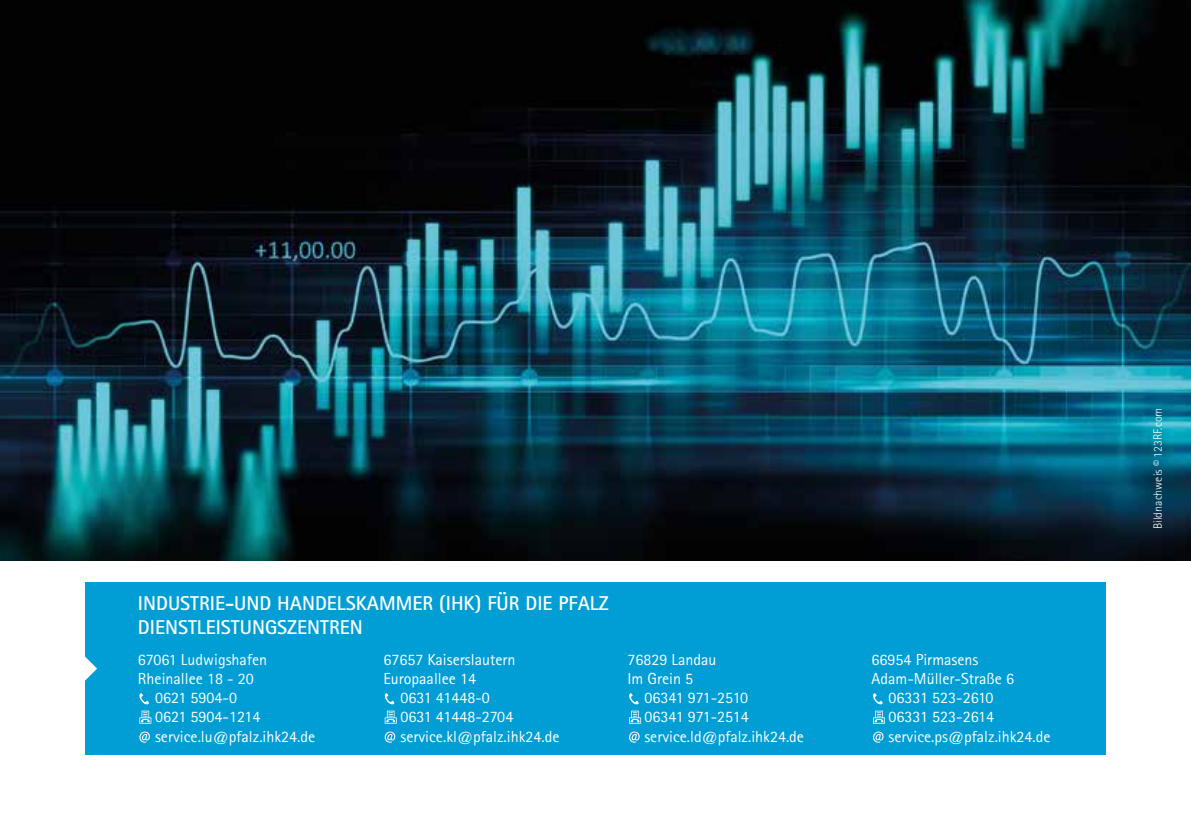
<style>
.page{position:relative;width:1191px;height:840px;background:#fff}
.page>*{position:absolute;margin:0;border:0;box-sizing:border-box;transform-origin:0 0}
.t1{font:700 20px/24px "Rotis Sans Serif Std";color:#fff}
.t2{font:16px/19.2px "Rotis Sans Serif Std";color:#fff}
.t3{font:300 12px "Rotis Sans Serif Std";color:#fff}
</style>
<div class="page">
<img style="left:0;top:0;width:1191px;height:560px">
<div style="left:85px;top:582px;width:1021px;height:172px;background:#009ed4"></div>
<svg style="left:85px;top:656px;width:12px;height:24px"></svg>
<svg style="left:385px;top:710px;width:12px;height:13px"></svg>
<svg style="left:384px;top:693px;width:11px;height:11px"></svg>
<svg style="left:385px;top:731px;width:10px;height:11px"></svg>
<svg style="left:629px;top:710px;width:12px;height:13px"></svg>
<svg style="left:629px;top:693px;width:10px;height:11px"></svg>
<svg style="left:629px;top:731px;width:10px;height:11px"></svg>
<svg style="left:873px;top:710px;width:12px;height:13px"></svg>
<svg style="left:873px;top:693px;width:10px;height:11px"></svg>
<svg style="left:873px;top:731px;width:10px;height:11px"></svg>
<svg style="left:139px;top:710px;width:12px;height:13px"></svg>
<svg style="left:139px;top:693px;width:10px;height:11px"></svg>
<svg style="left:139px;top:731px;width:11px;height:11px"></svg>
<p class="t1" style="left:138px;top:590px;width:472px">INDUSTRIE-UND HANDELSKAMMER (IHK) FÜR DIE PFALZ<br>DIENSTLEISTUNGSZENTREN</p>
<p class="t2" style="left:138px;top:649px;width:131px">67061 Ludwigshafen</p>
<p class="t2" style="left:138px;top:668px;width:117px">Rheinallee 18 - 20</p>
<p class="t2" style="left:155px;top:687px;width:84px">0621 5904-0</p>
<p class="t2" style="left:155px;top:706px;width:107px">0621 5904-1214</p>
<p class="t2" style="left:155px;top:726px;width:162px">service.lu@pfalz.ihk24.de</p>
<p class="t2" style="left:383px;top:649px;width:134px">67657 Kaiserslautern</p>
<p class="t2" style="left:383px;top:668px;width:94px">Europaallee 14</p>
<p class="t2" style="left:400px;top:687px;width:91px">0631 41448-0</p>
<p class="t2" style="left:400px;top:706px;width:114px">0631 41448-2704</p>
<p class="t2" style="left:400px;top:726px;width:161px">service.kl@pfalz.ihk24.de</p>
<p class="t2" style="left:627px;top:649px;width:91px">76829 Landau<br>Im Grein 5</p>
<p class="t2" style="left:644px;top:687px;width:161px">06341 971-2510<br>06341 971-2514 service.ld@pfalz.ihk24.de</p>
<p class="t2" style="left:871px;top:649px;width:108px">66954 Pirmasens</p>
<p class="t2" style="left:871px;top:668px;width:144px">Adam-Müller-Straße 6</p>
<p class="t2" style="left:888px;top:687px;width:106px">06331 523-2610</p>
<p class="t2" style="left:888px;top:706px;width:107px">06331 523-2614</p>
<p class="t2" style="left:888px;top:726px;width:164px">service.ps@pfalz.ihk24.de</p>
<p class="t3" style="left:1150px;top:529px;width:123px;rotate:-90deg">Bildnachweis © 123RF.com</p>
</div>
